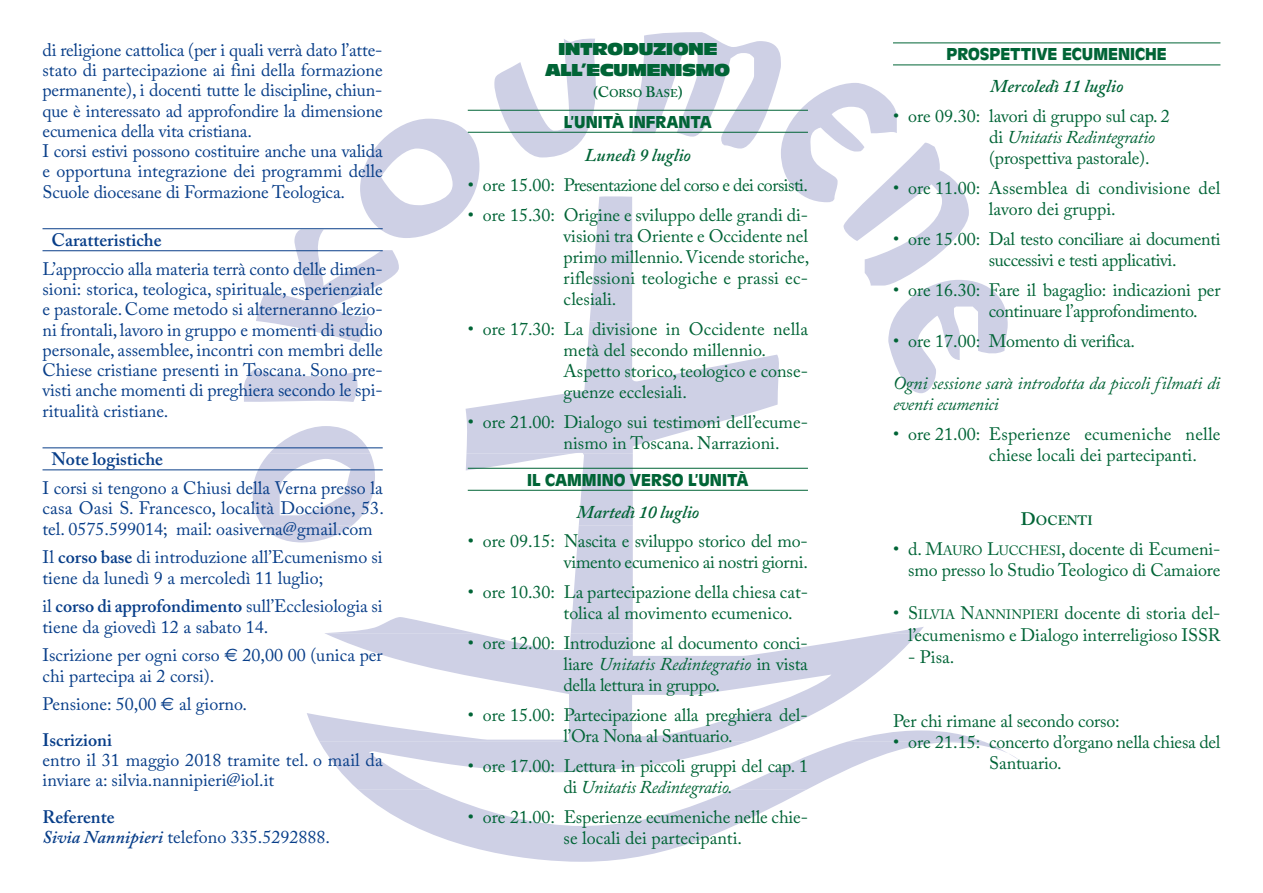
<style>
.page{position:relative;width:1263px;height:893px;background:#fff}
.page>*{position:absolute;margin:0;border:0;box-sizing:border-box;transform-origin:0 0}
.t1{font:18px/21px "Adobe Caslon Pro";letter-spacing:-.005em;color:#006436}
.t2{font:18px/20.2px "Adobe Caslon Pro";color:#083e89}
.t3{font:italic 18px/21px "Adobe Caslon Pro";letter-spacing:-.01em;color:#006436}
.t4{font:700 18px "Antique Oli T";color:#006436}
.t5{font:italic 600 18px "Adobe Caslon Pro";color:#006436}
.t6{font:18px "Adobe Caslon Pro";letter-spacing:-.03em;color:#006436}
.t7{font:600 18px "Adobe Caslon Pro";color:#083e89}
.t8{font:18px/21.6px "Antique Oli Nor P";color:#006436;text-align:center;scale:.9 1}
.t9{font:600 13.5px "Adobe Caslon Pro";color:#006436}
.t10{font:600 11.25px "Adobe Caslon Pro";color:#006436}
.s1{font-weight:600}
.s2{font-family:"Euro Sans"}
.s3{font-weight:600;font-style:italic}
.s4{font-size:15px}
.s5{font-style:italic}
.s6{font-size:18px}
.s7{font-size:13.5px}
</style>
<div class="page">
<svg style="left:494px;top:38px;width:102px;height:81px"></svg>
<svg style="left:256px;top:229px;width:104px;height:94px"></svg>
<svg style="left:632px;top:32px;width:376px;height:361px"></svg>
<svg style="left:244px;top:369px;width:25px;height:33px"></svg>
<svg style="left:320px;top:742px;width:699px;height:120px"></svg>
<svg style="left:307px;top:634px;width:677px;height:108px"></svg>
<svg style="left:263px;top:526px;width:661px;height:108px"></svg>
<svg style="left:253px;top:454px;width:380px;height:72px"></svg>
<svg style="left:269px;top:322px;width:512px;height:132px"></svg>
<svg style="left:360px;top:119px;width:272px;height:203px"></svg>
<hr style="left:43px;top:228px;width:340px;height:1px;background:#083e89">
<hr style="left:43px;top:250px;width:340px;height:1px;background:#083e89">
<hr style="left:43px;top:447px;width:340px;height:1px;background:#083e89">
<hr style="left:43px;top:469px;width:340px;height:1px;background:#083e89">
<hr style="left:468px;top:110px;width:340px;height:1px;background:#006436">
<hr style="left:468px;top:132px;width:340px;height:1px;background:#006436">
<hr style="left:468px;top:468px;width:340px;height:1px;background:#006436">
<hr style="left:468px;top:490px;width:340px;height:1px;background:#006436">
<hr style="left:893px;top:43px;width:327px;height:1px;background:#006436">
<hr style="left:893px;top:65px;width:327px;height:1px;background:#006436">
<p class="t2" style="left:43px;top:42px;width:342px">di religione cattolica (per i quali verrà dato l’atte&shy;stato di partecipazione ai fini della formazione permanente), i docenti tutte le discipline, chiun&shy;que è interessato ad approfondire la dimensione ecumenica della vita cristiana.<br>I corsi estivi possono costituire anche una valida e opportuna integrazione dei programmi delle Scuole diocesane di Formazione Teologica.</p>
<p class="t7" style="left:52px;top:233px;width:112px">Caratteristiche</p>
<p class="t2" style="left:43px;top:261px;width:342px;text-align:justify">L’approccio alla materia terrà conto delle dimen&shy;sioni: storica, teologica, spirituale, esperienziale e pastorale.Come metodo si alterneranno lezio&shy;ni frontali, lavoro in gruppo e momenti di studio personale, assemblee, incontri con membri delle Chiese cristiane presenti in Toscana. Sono pre&shy;visti anche momenti di preghiera secondo le spi&shy;ritualità cristiane.</p>
<p class="t7" style="left:52px;top:452px;width:113px">Note logistiche</p>
<p class="t2" style="left:43px;top:480px;width:343px;text-align:justify">I corsi si tengono a Chiusi della Verna presso la casa Oasi S. Francesco, località Doccione, 53. tel. 0575.599014; mail: oasiverna@gmail.com</p>
<p class="t2" style="left:43px;top:549px;width:342px">Il <span class="s1">corso base</span> di introduzione all’Ecumenismo si tiene da lunedì 9 a mercoledì 11 luglio;</p>
<p class="t2" style="left:43px;top:598px;width:342px">il <span class="s1">corso di approfondimento</span> sull’Ecclesiologia si tiene da giovedì 12 a sabato 14.</p>
<p class="t2" style="left:43px;top:647px;width:342px">Iscrizione per ogni corso <span class="s2">€</span> 20,00 00 (unica per chi partecipa ai 2 corsi).</p>
<p class="t2" style="left:43px;top:689px;width:206px;line-height:35.2px">Pensione: 50,00 <span class="s2">€</span> al giorno.<br><span class="s1">Iscrizioni</span></p>
<p class="t2" style="left:43px;top:752px;width:342px">entro il 31 maggio 2018 tramite tel. o mail da inviare a: silvia.nannipieri@iol.it</p>
<p class="t2" style="left:43px;top:809px;width:289px"><span class="s1">Referente<br></span><span class="s3">Sivia Nannipieri</span> telefono 335.5292888.</p>
<p class="t8" style="left:546px;top:38px;width:206px">INTRODUZIONE<br>ALL’ECUMENISMO</p>
<p class="t10" style="left:593px;top:89px;width:91px"><span class="s4">(C</span>ORSO <span class="s4">B</span>ASE<span class="s4">)</span></p>
<p class="t4" style="left:564px;top:111px;width:150px">L’UNITÀ INFRANTA</p>
<p class="t5" style="left:585px;top:149px;width:108px">Lunedì 9 luglio</p>
<p class="t6" style="left:468px;top:178px;width:342px">• ore 15.00: Presentazione del corso e dei corsisti.</p>
<p class="t1" style="left:564px;top:206px;width:247px;text-align:justify;text-indent:-96px">• ore 15.30: Origine e sviluppo delle grandi di&shy;visioni tra Oriente e Occidente nel primo millennio.Vicende storiche, riflessioni teologiche e prassi ec&shy;clesiali.</p>
<p class="t1" style="left:564px;top:320px;width:246px;text-indent:-96px">• ore 17.30: La divisione in Occidente nella metà del secondo millennio.<br>Aspetto storico,teologico e conse&shy;guenze ecclesiali.</p>
<p class="t1" style="left:564px;top:413px;width:246px;text-indent:-96px">• ore 21.00: Dialogo sui testimoni dell’ecume&shy;nismo in Toscana. Narrazioni.</p>
<p class="t4" style="left:527px;top:469px;width:223px">IL CAMMINO VERSO L’UNITÀ</p>
<p class="t5" style="left:576px;top:505px;width:124px">Martedì 10 luglio</p>
<p class="t1" style="left:468px;top:533px;width:342px;text-align:right">• ore 09.15: Nascita e sviluppo storico del mo&shy;vimento ecumenico ai nostri giorni.</p>
<p class="t1" style="left:564px;top:584px;width:246px;text-indent:-96px">• ore 10.30: La partecipazione della chiesa cat&shy;tolica al movimento ecumenico.</p>
<p class="t1" style="left:564px;top:635px;width:246px;text-align:justify;text-indent:-96px">• ore 12.00: Introduzione al documento conci&shy;liare <span class="s5">Unitatis Redintegratio</span> in vista della lettura in gruppo.</p>
<p class="t1" style="left:564px;top:707px;width:246px;text-indent:-96px">• ore 15.00: Partecipazione alla preghiera del&shy;l’Ora Nona al Santuario.</p>
<p class="t1" style="left:564px;top:758px;width:246px;text-indent:-96px">• ore 17.00: Lettura in piccoli gruppi del cap. 1 di <span class="s5">Unitatis Redintegratio.</span></p>
<p class="t1" style="left:564px;top:809px;width:246px;text-indent:-96px">• ore 21.00: Esperienze ecumeniche nelle chie&shy;se locali dei partecipanti.</p>
<p class="t4" style="left:947px;top:44px;width:222px">PROSPETTIVE ECUMENICHE</p>
<p class="t5" style="left:990px;top:80px;width:135px">Mercoledì 11 luglio</p>
<p class="t1" style="left:989px;top:107px;width:182px;text-indent:-96px">• ore 09.30: lavori di gruppo sul cap. 2 di <span class="s5">Unitatis Redintegratio </span>(prospettiva pastorale).</p>
<p class="t1" style="left:893px;top:179px;width:329px;text-align:center">• ore 11.00: Assemblea di condivisione del lavoro dei gruppi.</p>
<p class="t1" style="left:989px;top:230px;width:233px;text-indent:-96px">• ore 15.00: Dal testo conciliare ai documenti successivi e testi applicativi.</p>
<p class="t1" style="left:989px;top:281px;width:233px;text-indent:-96px">• ore 16.30: Fare il bagaglio: indicazioni per continuare l’approfondimento.</p>
<p class="t1" style="left:893px;top:332px;width:243px">• ore 17.00: Momento di verifica.</p>
<p class="t3" style="left:893px;top:375px;width:329px">Ogni sessione sarà introdotta da piccoli filmati di eventi ecumenici</p>
<p class="t1" style="left:989px;top:425px;width:233px;text-indent:-96px">• ore 21.00: Esperienze ecumeniche nelle chiese locali dei partecipanti.</p>
<p class="t9" style="left:1021px;top:515px;width:74px"><span class="s6">D</span>OCENTI</p>
<p class="t1" style="left:893px;top:540px;width:329px;line-height:21.6px;text-align:right">• d. M<span class="s7">AURO</span> L<span class="s7">UCCHESI</span>, docente di Ecumeni&shy;smo presso lo Studio Teologico di Camaiore</p>
<p class="t1" style="left:893px;top:605px;width:329px;line-height:21.6px;text-align:right">• S<span class="s7">ILVIA</span> N<span class="s7">ANNINPIERI</span> docente di storia del&shy;l’ecumenismo e Dialogo interreligioso ISSR</p>
<p class="t1" style="left:908px;top:648px;width:48px">- Pisa.</p>
<p class="t1" style="left:893px;top:712px;width:228px">Per chi rimane al secondo corso:</p>
<p class="t1" style="left:989px;top:733px;width:233px;text-indent:-96px">• ore 21.15: concerto d’organo nella chiesa del<br>Santuario.</p>
</div>
